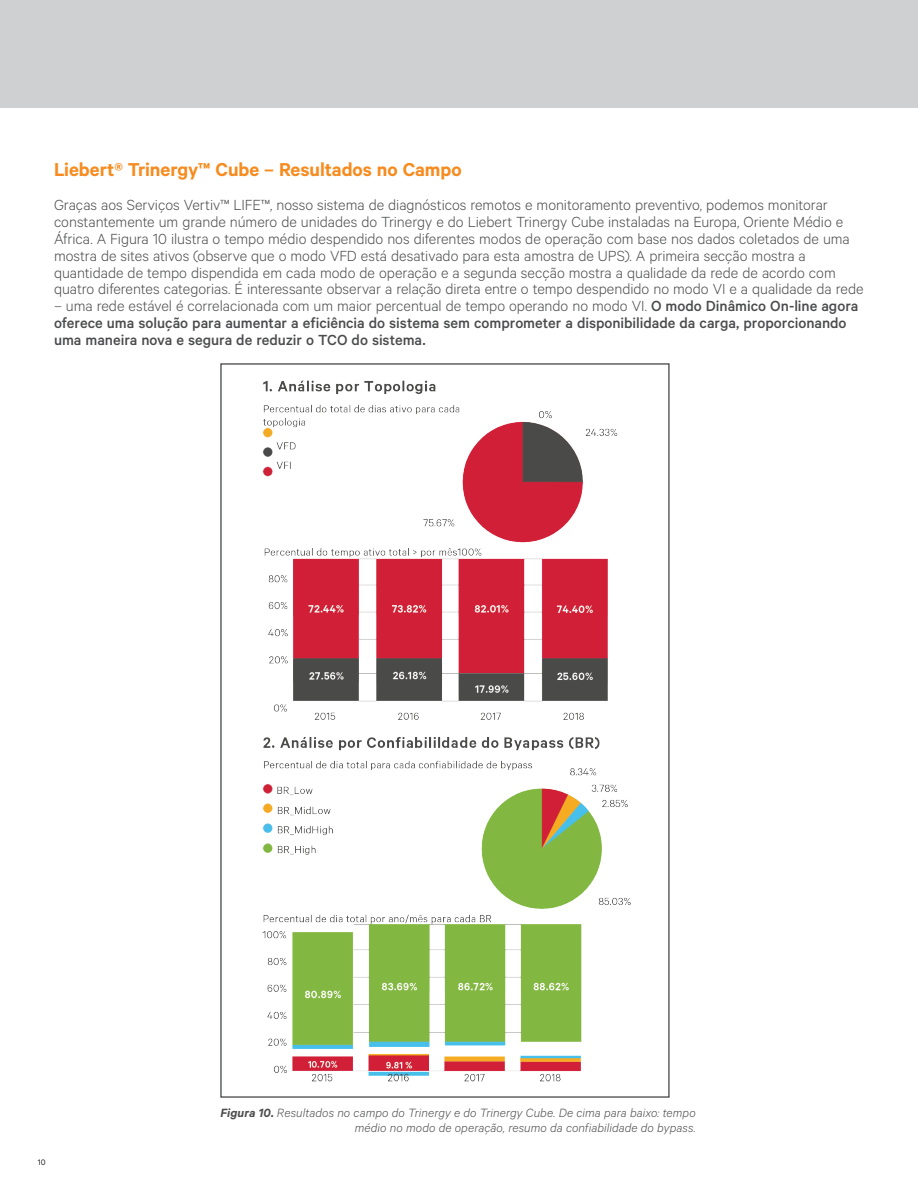
<style>
.page{position:relative;width:918px;height:1188px;background:#fff}
.page>*{position:absolute;margin:0;border:0;box-sizing:border-box;transform-origin:0 0}
.t1{font:600 21px "Calibre";color:#f68b1f}
.t2{font:300 16.5px/16.8px "Calibre";color:#4b4c4d}
.t3{font:500 16.5px/16.8px "Calibre";color:#4b4c4d}
.t4{font:italic 300 13.5px/15px "Calibre";letter-spacing:.005em;color:#4b4c4d;text-align:right}
.t5{font:9px "Calibre";color:#231f20}
.s1{font-weight:300}
.s2{font-weight:600}
</style>
<div class="page">
<div style="left:0;top:0;width:918px;height:108px;background:#cfd0d2"></div>
<img style="left:262px;top:380px;width:369px;height:702px">
<p class="t1" style="left:54px;top:157px;width:409px">Liebert® Trinergy™ Cube – Resultados no Campo</p>
<p class="t2" style="left:54px;top:196px;width:811px">Graças aos Serviços Vertiv™ LIFE™, nosso sistema de diagnósticos remotos e monitoramento preventivo, podemos monitorar constantemente um grande número de unidades do Trinergy e do Liebert Trinergy Cube instaladas na Europa, Oriente Médio e África. A Figura 10 ilustra o tempo médio despendido nos diferentes modos de operação com base nos dados coletados de uma mostra de sites ativos (observe que o modo VFD está desativado para esta amostra de UPS). A primeira secção mostra a quantidade de tempo dispendida em cada modo de operação e a segunda secção mostra a qualidade da rede de acordo com quatro diferentes categorias. É interessante observar a relação direta entre o tempo despendido no modo VI e a qualidade da rede</p>
<p class="t3" style="left:54px;top:297px;width:806px"><span class="s1">– uma rede estável é correlacionada com um maior percentual de tempo operando no modo VI.</span> O modo Dinâmico On-line agora oferece uma solução para aumentar a eficiência do sistema sem comprometer a disponibilidade da carga, proporcionando uma maneira nova e segura de reduzir o TCO do sistema.</p>
<p class="t5" style="left:38px;top:1157px;width:9px">10</p>
<p class="t4" style="left:220px;top:1105px;width:477px"><span class="s2">Figura 10.</span> Resultados no campo do Trinergy e do Trinergy Cube. De cima para baixo: tempo médio no modo de operação, resumo da confiabilidade do bypass.</p>
</div>
